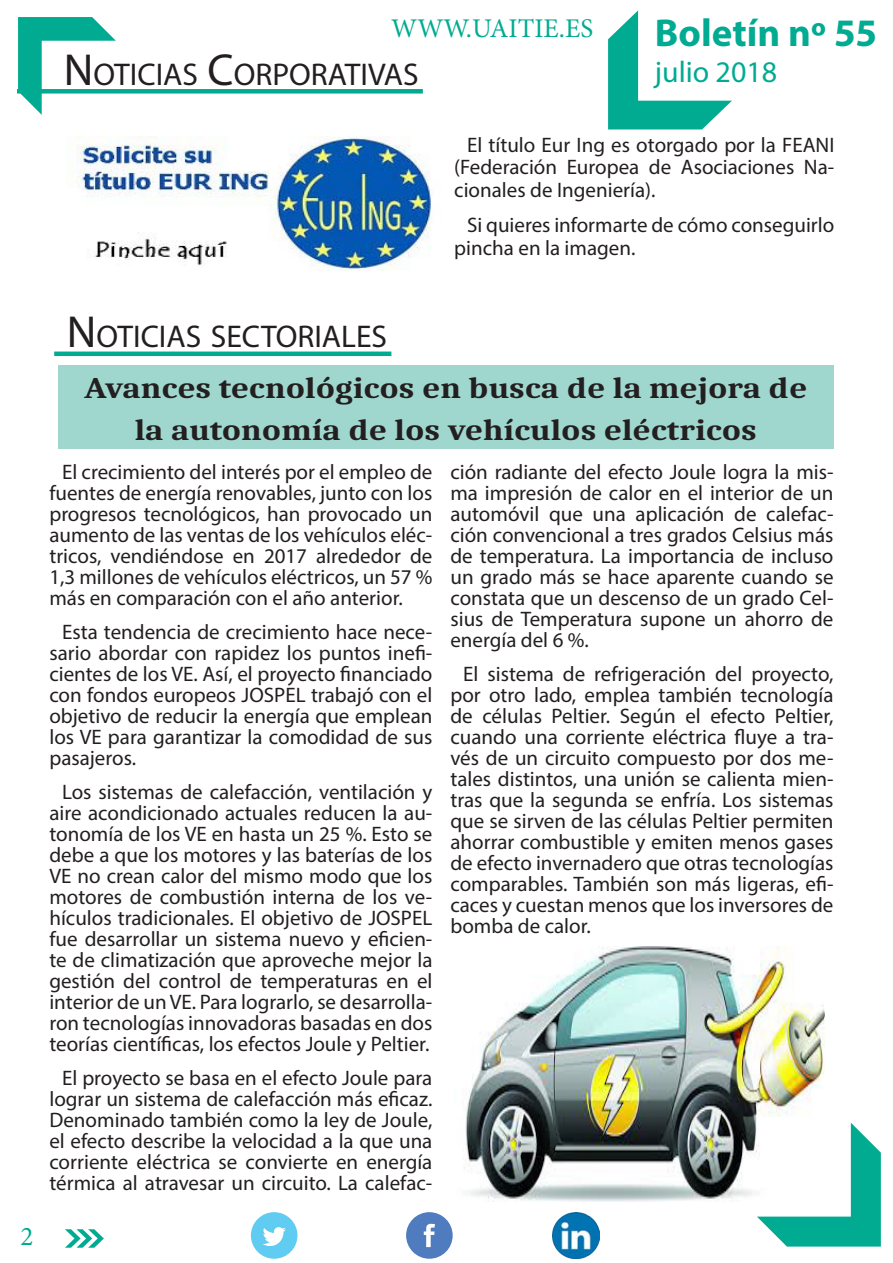
<style>
.page{position:relative;width:893px;height:1263px;background:#fff}
.page>*{position:absolute;margin:0;border:0;box-sizing:border-box;transform-origin:0 0}
.t1{font:700 39px "Myriad Pro";color:#00ab91}
.TITULOS_APARTADOS{font:31.5px "Myriad Pro";color:#231f20}
.titular_noticia{font:700 30px/42px "Caladea";color:#231f20;text-align:center;scale:1.14 1}
.t2{font:30px "Myriad Pro";color:#00ab91}
.t3{font:27px "Minion Pro";color:#00ab91}
.CUERPO_NOTICIA{font:21px/21px "Myriad Pro";color:#231f20;text-align:justify}
.s1{font-size:45px}
</style>
<div class="page">
<svg style="left:65px;top:1229px;width:39px;height:19px"></svg>
<div style="left:406px;top:1212px;width:47px;height:47px;background:#4e7cbf;border-radius:50%"></div>
<svg style="left:424px;top:1224px;width:11px;height:23px"></svg>
<div style="left:251px;top:1212px;width:46px;height:47px;background:#60ccf1;border-radius:50%"></div>
<svg style="left:263px;top:1227px;width:23px;height:19px"></svg>
<img style="left:553px;top:1212px;width:46px;height:47px">
<svg style="left:757px;top:1123px;width:124px;height:123px"></svg>
<svg style="left:18px;top:17px;width:98px;height:98px"></svg>
<svg style="left:608px;top:10px;width:124px;height:119px"></svg>
<div style="left:17px;top:89px;width:406px;height:5px;background:#00ab91"></div>
<img style="left:67px;top:136px;width:365px;height:135px">
<div style="left:54px;top:351px;width:337px;height:5px;background:#00ab91"></div>
<div style="left:58px;top:366px;width:775px;height:83px;background:#9fd7ce"></div>
<img style="left:465px;top:946px;width:360px;height:255px">
<p class="t3" style="left:391px;top:10px;width:204px">WWW.UAITIE.ES</p>
<p class="TITULOS_APARTADOS" style="left:64px;top:55px;width:356px"><span class="s1">N</span>OTICIAS <span class="s1">C</span>ORPORATIVAS</p>
<p class="t1" style="left:655px;top:8px;width:224px">Boletín nº 55</p>
<p class="t2" style="left:655px;top:54px;width:124px">julio 2018</p>
<p class="CUERPO_NOTICIA" style="left:454px;top:133px;width:382px;line-height:22.5px;text-indent:13px">El título Eur Ing es otorgado por la FEANI (Federación Europea de Asociaciones Na&shy;cionales de Ingeniería).</p>
<p class="CUERPO_NOTICIA" style="left:454px;top:213px;width:381px;line-height:22.5px;text-indent:13px">Si quieres informarte de cómo conseguirlo pincha en la imagen.</p>
<p class="t3" style="left:21px;top:1218px;width:14px">2</p>
<p class="TITULOS_APARTADOS" style="left:67px;top:317px;width:322px"><span class="s1">N</span>OTICIAS SECTORIALES</p>
<p class="titular_noticia" style="left:84px;top:366px;width:635px">Avances tecnológicos en busca de la mejora de la autonomía de los vehículos eléctricos</p>
<p class="CUERPO_NOTICIA" style="left:49px;top:461px;width:385px;text-indent:13px">El crecimiento del interés por el empleo de fuentes de energía renovables, junto con los progresos tecnológicos, han provocado un aumento de las ventas de los vehículos eléc&shy;tricos, vendiéndose en 2017 alrededor de 1,3 millones de vehículos eléctricos, un 57 % más en comparación con el año anterior.</p>
<p class="CUERPO_NOTICIA" style="left:49px;top:621px;width:385px;text-indent:13px">Esta tendencia de crecimiento hace nece&shy;sario abordar con rapidez los puntos inefi&shy;cientes de los VE. Así, el proyecto financiado con fondos europeos JOSPEL trabajó con el objetivo de reducir la energía que emplean los VE para garantizar la comodidad de sus pasajeros.</p>
<p class="CUERPO_NOTICIA" style="left:49px;top:781px;width:385px;text-indent:13px">Los sistemas de calefacción, ventilación y aire acondicionado actuales reducen la au&shy;tonomía de los VE en hasta un 25 %. Esto se debe a que los motores y las baterías de los VE no crean calor del mismo modo que los motores de combustión interna de los ve&shy;hículos tradicionales. El objetivo de JOSPEL fue desarrollar un sistema nuevo y eficien&shy;te de climatización que aproveche mejor la gestión del control de temperaturas en el interior de un VE. Para lograrlo, se desarrolla&shy;ron tecnologías innovadoras basadas en dos teorías científicas, los efectos Joule y Peltier.</p>
<p class="CUERPO_NOTICIA" style="left:49px;top:1067px;width:385px;text-indent:13px">El proyecto se basa en el efecto Joule para lograr un sistema de calefacción más eficaz.<br>Denominado también como la ley de Joule, el efecto describe la velocidad a la que una corriente eléctrica se convierte en energía térmica al atravesar un circuito. La calefac-</p>
<p class="CUERPO_NOTICIA" style="left:450px;top:461px;width:385px">ción radiante del efecto Joule logra la mis&shy;ma impresión de calor en el interior de un automóvil que una aplicación de calefac&shy;ción convencional a tres grados Celsius más de temperatura. La importancia de incluso un grado más se hace aparente cuando se constata que un descenso de un grado Cel&shy;sius de Temperatura supone un ahorro de energía del 6 %.</p>
<p class="CUERPO_NOTICIA" style="left:450px;top:663px;width:385px;text-indent:13px">El sistema de refrigeración del proyecto, por otro lado, emplea también tecnología de células Peltier. Según el efecto Peltier, cuando una corriente eléctrica fluye a tra&shy;vés de un circuito compuesto por dos me&shy;tales distintos, una unión se calienta mien&shy;tras que la segunda se enfría. Los sistemas que se sirven de las células Peltier permiten ahorrar combustible y emiten menos gases de efecto invernadero que otras tecnologías comparables. También son más ligeras, efi&shy;caces y cuestan menos que los inversores de bomba de calor.</p>
</div>
